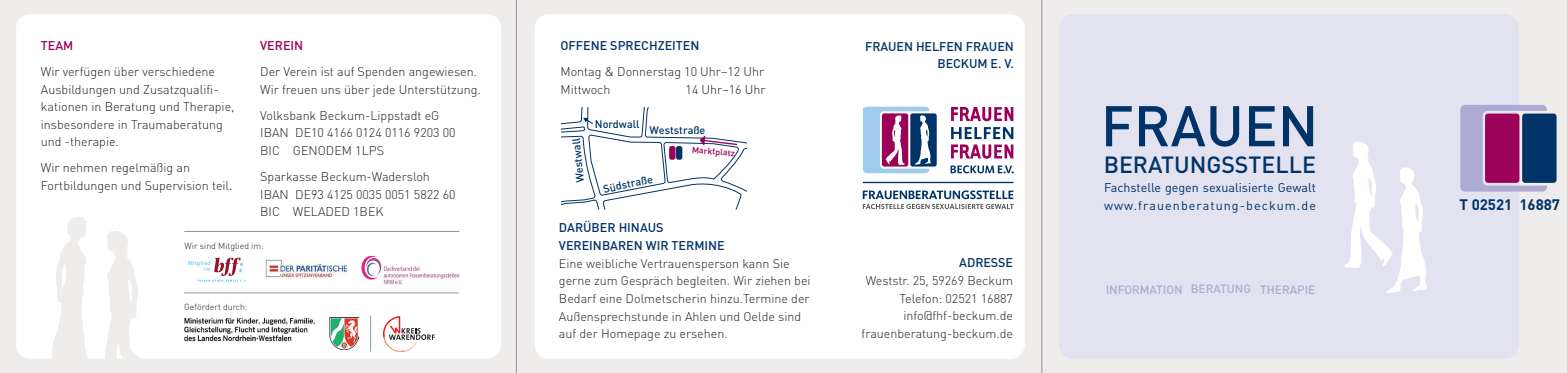
<style>
.page{position:relative;width:1567px;height:373px;background:#fff}
.page>*{position:absolute;margin:0;border:0;box-sizing:border-box;transform-origin:0 0}
.t1{font:500 56.25px "DIN";color:#003367}
.t2{font:500 23.12px "DIN";color:#003367}
.t3{font:700 15px "DIN";color:#003367}
.t4{font:300 12.5px/17.5px "DIN";color:#231f20}
.t5{font:500 12.5px/18.8px "DIN";color:#003367}
.t6{font:12.5px/17.5px "DIN Regular Alternate";color:#003367}
.t7{font:500 12.5px "DIN";color:#9c0159}
.t8{font:500 11.88px "DIN";color:#afaad3}
.t9{font:500 10.88px "DIN";color:#003367}
.t10{font:500 8.88px "DIN";color:#9c0159}
.t11{font:300 8.75px "DIN";color:#231f20}
.t12{font:700 5.88px/5.9px "Myriad Pro";letter-spacing:.02em;color:#8dd7f7;text-align:right}
.s1{font-weight:400}
</style>
<div class="page">
<div style="left:0;top:0;width:1566px;height:372px;background:#efedec"></div>
<div style="left:16px;top:14px;width:485px;height:344px;background:#fff;border-radius:14px"></div>
<div style="left:534px;top:14px;width:490px;height:344px;background:#fff;border-radius:14px"></div>
<div style="left:1058px;top:14px;width:460px;height:344px;background:#e3e2f1;border-radius:14px"></div>
<hr style="left:516px;top:0;width:1px;height:372px;background:#939598">
<hr style="left:1041px;top:0;width:1px;height:372px;background:#939598">
<svg style="left:862px;top:190px;width:151px;height:19px"></svg>
<div style="left:910px;top:113px;width:26px;height:53px;background:#003367;border-radius:2px"></div>
<svg style="left:951px;top:127px;width:62px;height:31px"></svg>
<svg style="left:951px;top:107px;width:62px;height:14px"></svg>
<svg style="left:950px;top:165px;width:63px;height:8px"></svg>
<hr style="left:862px;top:181px;width:151px;height:2px;background:#003367">
<svg style="left:862px;top:106px;width:68px;height:67px"></svg>
<img style="left:265px;top:259px;width:83px;height:19px">
<svg style="left:1344px;top:141px;width:82px;height:152px"></svg>
<svg style="left:1460px;top:105px;width:86px;height:86px;background:#b7b0d4"></svg>
<div style="left:1521px;top:113px;width:35px;height:69px;background:#003367;border-radius:3px"></div>
<div style="left:1484px;top:113px;width:35px;height:69px;background:#9c0159;border-radius:3px"></div>
<svg style="left:561px;top:107px;width:185px;height:102px"></svg>
<hr style="left:370px;top:315px;width:1px;height:36px;background:#939598">
<img style="left:184px;top:317px;width:174px;height:31px">
<svg style="left:383px;top:316px;width:52px;height:35px"></svg>
<svg style="left:50px;top:217px;width:110px;height:142px"></svg>
<svg style="left:197px;top:257px;width:49px;height:24px"></svg>
<img style="left:361px;top:255px;width:98px;height:30px">
<hr style="left:184px;top:292px;width:275px;height:1px;background:#939598">
<hr style="left:184px;top:231px;width:275px;height:1px;background:#939598">
<p class="t7" style="left:41px;top:37px;width:34px">TEAM</p>
<p class="t4" style="left:41px;top:62px;width:195px">Wir verfügen über verschiedene<br>Ausbildungen und Zusatzqualifi&shy;kationen in Beratung und Therapie, insbesondere in Traumaberatung und -therapie.</p>
<p class="t4" style="left:41px;top:159px;width:193px">Wir nehmen regelmäßig an<br>Fortbildungen und Supervision teil<span class="s1">.</span></p>
<p class="t7" style="left:260px;top:37px;width:45px">VEREIN</p>
<p class="t4" style="left:260px;top:62px;width:222px">Der Verein ist auf Spenden angewiesen.<br>Wir freuen uns über jede Unterstützung.</p>
<p class="t4" style="left:260px;top:106px;width:197px">Volksbank Beckum-Lippstadt eG<br>IBAN DE10 4166 0124 0116 9203 00<br>BIC GENODEM 1LPS</p>
<p class="t4" style="left:260px;top:167px;width:197px">Sparkasse Beckum-Wadersloh<br>IBAN DE93 4125 0035 0051 5822 60<br>BIC WELADED 1BEK</p>
<p class="t11" style="left:184px;top:240px;width:81px">Wir sind Mitglied im:</p>
<p class="t12" style="left:188px;top:260px;width:24px">Mitglied im</p>
<p class="t11" style="left:184px;top:301px;width:65px">Gefördert durch:</p>
<p class="t5" style="left:560px;top:36px;width:140px">OFFENE SPRECHZEITEN</p>
<p class="t4" style="left:560px;top:63px;width:205px">Montag &amp; Donnerstag 10 Uhr–12 Uhr<br>Mittwoch</p>
<p class="t4" style="left:685px;top:80px;width:81px">14 Uhr–16 Uhr</p>
<p class="t9" style="left:595px;top:117px;width:46px">Nordwall</p>
<p class="t9" style="left:649px;top:123px;width:57px">Weststraße</p>
<p class="t9" style="left:573px;top:183px;width:46px;rotate:-96deg">Westwall</p>
<p class="t10" style="left:692px;top:143px;width:45px;rotate:5deg">Marktplatz</p>
<p class="t9" style="left:602px;top:182px;width:52px;rotate:-11deg">Südstraße</p>
<p class="t5" style="left:559px;top:217px;width:167px">DARÜBER HINAUS<br>VEREINBAREN WIR TERMINE</p>
<p class="t4" style="left:559px;top:254px;width:253px">Eine weibliche Vertrauensperson kann Sie gerne zum Gespräch begleiten. Wir ziehen bei Bedarf eine Dolmetscherin hinzu.Termine der Außensprechstunde in Ahlen und Oelde sind auf der Homepage zu ersehen.</p>
<p class="t5" style="left:865px;top:37px;width:150px;line-height:17.5px;text-align:right">FRAUEN HELFEN FRAUEN<br>BECKUM E. V.</p>
<p class="t5" style="left:959px;top:252px;width:55px">ADRESSE</p>
<p class="t4" style="left:861px;top:271px;width:153px;text-align:right">Weststr. 25, 59269 Beckum<br>Telefon: 02521 16887 info@fhf-beckum.de frauenberatung-beckum.de</p>
<h1 class="t1" style="left:1100px;top:90px;width:219px">FRAUEN</h1>
<p class="t6" style="left:1103px;top:178px;width:213px">Fachstelle gegen sexualisierte Gewalt www.frauenberatung-beckum.de</p>
<h2 class="t2" style="left:1103px;top:150px;width:214px">BERATUNGSSTELLE</h2>
<p class="t8" style="left:1105px;top:281px;width:211px">INFORMATION BERATUNG THERAPIE</p>
<p class="t3" style="left:1459px;top:194px;width:102px">T 02521 16887</p>
</div>
